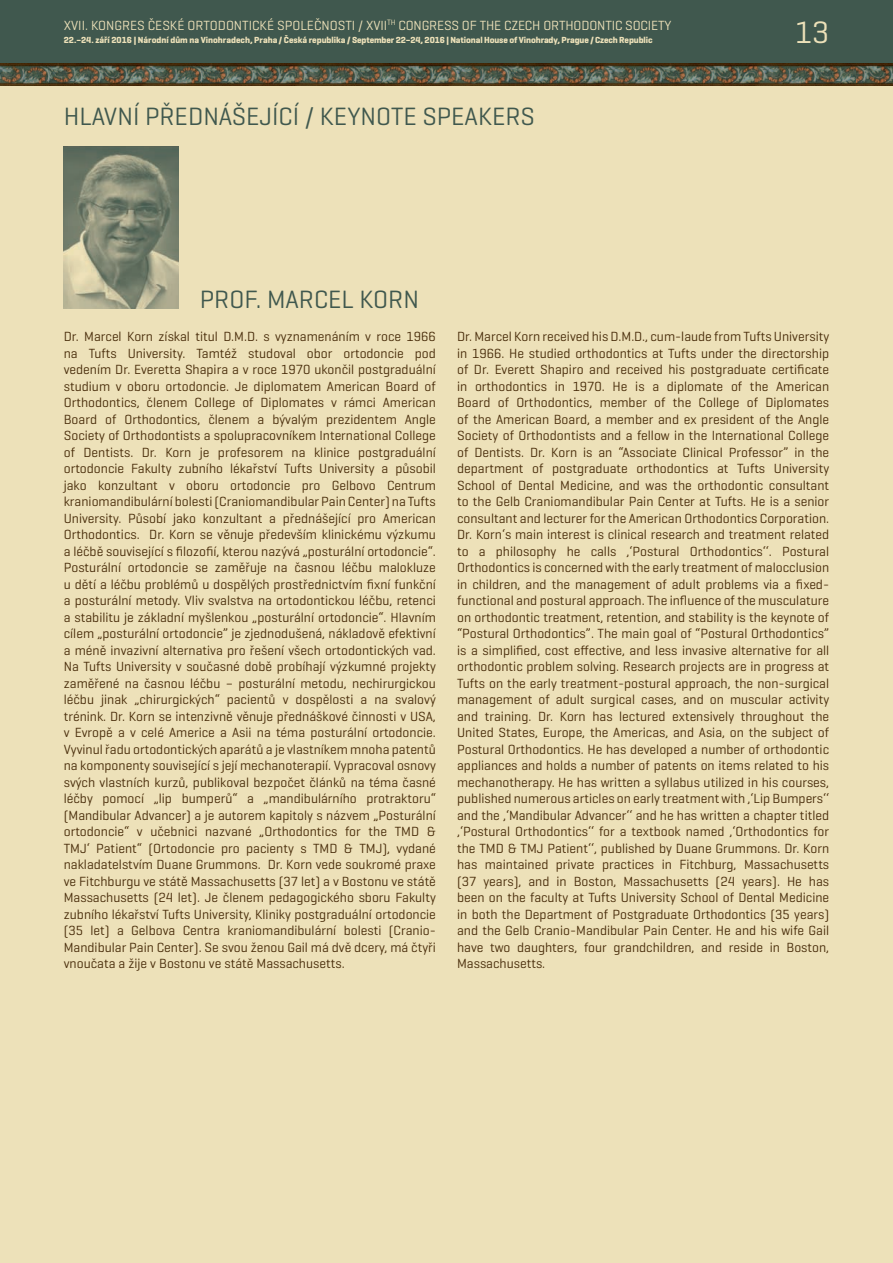
<style>
.page{position:relative;width:893px;height:1263px;background:#ede1b9}
.page>*{position:absolute;margin:0;border:0;box-sizing:border-box;transform-origin:0 0}
.t1{font:31.5px "Geogrotesque";color:#ede1b9}
.t2{font:25.5px "Geogrotesque";color:#40584e}
.t3{font:13.5px/16.5px "Geogrotesque";color:#482c0a;text-align:justify}
.t4{font:13.5px "Geogrotesque";letter-spacing:-.005em;color:#ede1b9}
.t5{font:700 9px "Geogrotesque";letter-spacing:-.01em;color:#ede1b9}
</style>
<div class="page">
<div style="left:0;top:0;width:893px;height:64px;background:#40584e"></div>
<img style="left:0;top:64px;width:893px;height:21px">
<img style="left:64px;top:147px;width:115px;height:161px">
<p class="t4" style="left:64px;top:20px;width:609px">XVII. KONGRES ČESKÉ ORTODONTICKÉ SPOLEČNOSTI / XVII<sup>TH</sup> CONGRESS OF THE CZECH ORTHODONTIC SOCIETY</p>
<p class="t5" style="left:64px;top:36px;width:590px">22.–24. září 2016 | Národní dům na Vinohradech, Praha / Česká republika / September 22–24, 2016 | National House of Vinohrady, Prague / Czech Republic</p>
<h2 class="t2" style="left:64px;top:107px;width:473px">HLAVNÍ PŘEDNÁŠEJÍCÍ / KEYNOTE SPEAKERS</h2>
<h1 class="t1" style="left:795px;top:20px;width:36px">13</h1>
<h2 class="t2" style="left:200px;top:290px;width:221px">PROF. MARCEL KORN</h2>
<p class="t3" style="left:64px;top:329px;width:374px">Dr. Marcel Korn získal titul D.M.D. s vyznamenáním v roce 1966 na Tufts University. Tamtéž studoval obor ortodoncie pod vedením Dr. Everetta Shapira a v roce 1970 ukončil postgraduální studium v oboru ortodoncie. Je diplomatem American Board of Orthodontics, členem College of Diplomates v rámci American Board of Orthodontics, členem a bývalým prezidentem Angle Society of Orthodontists a spolupracovníkem International College of Dentists. Dr. Korn je profesorem na klinice postgraduální ortodoncie Fakulty zubního lékařství Tufts University a působil jako konzultant v oboru ortodoncie pro Gelbovo Centrum kraniomandibulární bolesti (Craniomandibular Pain Center) na Tufts University. Působí jako konzultant a přednášející pro American Orthodontics. Dr. Korn se věnuje především klinickému výzkumu a léčbě související s filozofií, kterou nazývá „posturální ortodoncie“.<br>Posturální ortodoncie se zaměřuje na časnou léčbu malokluze u dětí a léčbu problémů u dospělých prostřednictvím fixní funkční a posturální metody. Vliv svalstva na ortodontickou léčbu, retenci a stabilitu je základní myšlenkou „posturální ortodoncie“. Hlavním cílem „posturální ortodoncie” je zjednodušená, nákladově efektivní a méně invazivní alternativa pro řešení všech ortodontických vad.<br>Na Tufts University v současné době probíhají výzkumné projekty zaměřené na časnou léčbu – posturální metodu, nechirurgickou léčbu jinak „chirurgických“ pacientů v dospělosti a na svalový trénink. Dr. Korn se intenzivně věnuje přednáškové činnosti v USA, v Evropě a v celé Americe a Asii na téma posturální ortodoncie.<br>Vyvinul řadu ortodontických aparátů a je vlastníkem mnoha patentů na komponenty související s její mechanoterapií. Vypracoval osnovy svých vlastních kurzů, publikoval bezpočet článků na téma časné léčby pomocí „lip bumperů“ a „mandibulárního protraktoru“ (Mandibular Advancer) a je autorem kapitoly s názvem „Posturální ortodoncie“ v učebnici nazvané „Orthodontics for the TMD &amp; TMJ‘ Patient“ (Ortodoncie pro pacienty s TMD &amp; TMJ), vydané nakladatelstvím Duane Grummons. Dr. Korn vede soukromé praxe ve Fitchburgu ve státě Massachusetts (37 let) a v Bostonu ve státě Massachusetts (24 let). Je členem pedagogického sboru Fakulty zubního lékařství Tufts University, Kliniky postgraduální ortodoncie (35 let) a Gelbova Centra kraniomandibulární bolesti (Cranio-Mandibular Pain Center). Se svou ženou Gail má dvě dcery, má čtyři vnoučata a žije v Bostonu ve státě Massachusetts.</p>
<p class="t3" style="left:457px;top:329px;width:374px">Dr. Marcel Korn received his D.M.D., cum-laude from Tufts University in 1966. He studied orthodontics at Tufts under the directorship of Dr. Everett Shapiro and received his postgraduate certificate in orthodontics in 1970. He is a diplomate of the American Board of Orthodontics, member of the College of Diplomates of the American Board, a member and ex president of the Angle Society of Orthodontists and a fellow in the International College of Dentists. Dr. Korn is an “Associate Clinical Professor” in the department of postgraduate orthodontics at Tufts University School of Dental Medicine, and was the orthodontic consultant to the Gelb Craniomandibular Pain Center at Tufts. He is a senior consultant and lecturer for the American Orthodontics Corporation.<br>Dr. Korn‘s main interest is clinical research and treatment related to a philosophy he calls ‚‘Postural Orthodontics‘‘. Postural Orthodontics is concerned with the early treatment of malocclusion in children, and the management of adult problems via a fixed&shy;functional and postural approach. The influence of the musculature on orthodontic treatment, retention, and stability is the keynote of “Postural Orthodontics”. The main goal of “Postural Orthodontics” is a simplified, cost effective, and less invasive alternative for all orthodontic problem solving. Research projects are in progress at Tufts on the early treatment-postural approach, the non-surgical management of adult surgical cases, and on muscular activity and training. Dr. Korn has lectured extensively throughout the United States, Europe, the Americas, and Asia, on the subject of Postural Orthodontics. He has developed a number of orthodontic appliances and holds a number of patents on items related to his mechanotherapy. He has written a syllabus utilized in his courses, published numerous articles on early treatment with ‚‘Lip Bumpers‘‘ and the ‚‘Mandibular Advancer‘‘ and he has written a chapter titled ‚‘Postural Orthodontics‘‘ for a textbook named ‚‘Orthodontics for the TMD &amp; TMJ Patient‘‘, published by Duane Grummons. Dr. Korn has maintained private practices in Fitchburg, Massachusetts (37 years), and in Boston, Massachusetts (24 years). He has been on the faculty at Tufts University School of Dental Medicine in both the Department of Postgraduate Orthodontics (35 years) and the Gelb Cranio-Mandibular Pain Center. He and his wife Gail have two daughters, four grandchildren, and reside in Boston, Massachusetts.</p>
</div>
